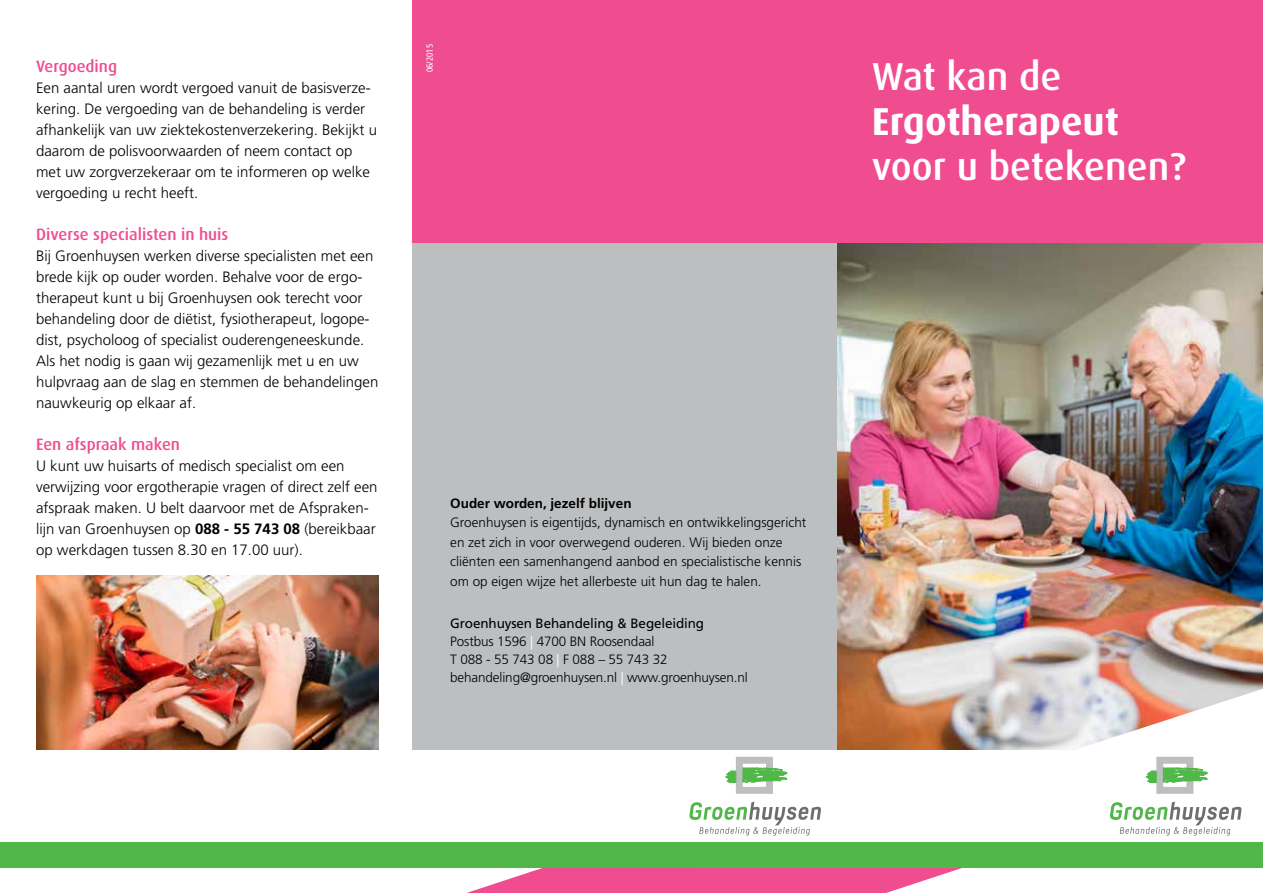
<style>
.page{position:relative;width:1263px;height:893px;background:#fff}
.page>*{position:absolute;margin:0;border:0;box-sizing:border-box;transform-origin:0 0}
.t1{font:500 39px "Dax";color:#fff}
.t2{font:700 39px "Dax";color:#fff}
.t3{font:500 16.5px "Dax";color:#ef4d8f}
.t4{font:300 15px/21px "Frutiger LT Std";color:#000}
.t5{font:300 13.5px/18px "Frutiger LT Std";color:#000}
.t6{font:700 13.5px "Frutiger LT Std";color:#000}
.t7{font:condensed 9px "Frutiger LT Std";color:#fff}
.s1{font-weight:700}
.s2{font-weight:400}
.s3{color:#fff}
</style>
<div class="page">
<div style="left:412px;top:242px;width:426px;height:507px;background:#bcbec0"></div>
<img style="left:838px;top:242px;width:425px;height:507px">
<div style="left:838px;top:0;width:425px;height:242px;background:#ef4d8f"></div>
<div style="left:412px;top:0;width:426px;height:242px;background:#ef4d8f"></div>
<div style="left:0;top:842px;width:1263px;height:25px;background:#50b848"></div>
<svg style="left:466px;top:867px;width:497px;height:26px;background:#ec6b9d"></svg>
<img style="left:36px;top:576px;width:342px;height:173px">
<svg style="left:1052px;top:689px;width:211px;height:105px"></svg>
<svg style="left:1110px;top:801px;width:131px;height:35px"></svg>
<svg style="left:726px;top:757px;width:61px;height:37px"></svg>
<svg style="left:689px;top:801px;width:132px;height:35px"></svg>
<p class="t3" style="left:36px;top:57px;width:82px">Vergoeding</p>
<p class="t4" style="left:36px;top:77px;width:342px">Een aantal uren wordt vergoed vanuit de basisverze&shy;kering. De vergoeding van de behandeling is verder afhankelijk van uw ziektekostenverzekering. Bekijkt u daarom de polisvoorwaarden of neem contact op met uw zorgverzekeraar om te informeren op welke vergoeding u recht heeft.</p>
<p class="t3" style="left:36px;top:225px;width:194px">Diverse specialisten in huis</p>
<p class="t4" style="left:36px;top:245px;width:344px">Bij Groenhuysen werken diverse specialisten met een brede kijk op ouder worden. Behalve voor de ergo&shy;therapeut kunt u bij Groenhuysen ook terecht voor behandeling door de diëtist, fysiotherapeut, logope&shy;dist, psycholoog of specialist ouderengeneeskunde.<br>Als het nodig is gaan wij gezamenlijk met u en uw hulpvraag aan de slag en stemmen de behandelingen nauwkeurig op elkaar af.</p>
<p class="t3" style="left:36px;top:435px;width:145px">Een afspraak maken</p>
<p class="t4" style="left:36px;top:455px;width:343px">U kunt uw huisarts of medisch specialist om een verwijzing voor ergotherapie vragen of direct zelf een afspraak maken. U belt daarvoor met de Afspraken&shy;lijn van Groenhuysen op <span class="s1">088 - 55 743 08</span> (bereikbaar op werkdagen tussen 8.30 en 17.00 uur).</p>
<p class="t7" style="left:425px;top:72px;width:30px;rotate:-90deg">06/2015</p>
<p class="t6" style="left:450px;top:495px;width:183px">Ouder worden, jezelf blijven</p>
<p class="t5" style="left:450px;top:513px;width:358px;line-height:19.5px">Groenhuysen is eigentijds, dynamisch en ontwikkelingsgericht en zet zich in voor overwegend ouderen. Wij bieden onze cliënten een samenhangend aanbod en specialistische kennis om op eigen wijze het allerbeste uit hun dag te halen.</p>
<p class="t5" style="left:450px;top:614px;width:299px"><span class="s2">Groenhuysen Behandeling &amp; Begeleiding </span>Postbus 1596 <span class="s3">|</span> 4700 BN Roosendaal<br>T 088 - 55 743 08 <span class="s3">|</span> F 088 – 55 743 32 behandeling@groenhuysen.nl <span class="s3">|</span> www.groenhuysen.nl</p>
<h1 class="t1" style="left:872px;top:54px;width:191px">Wat kan de</h1>
<h1 class="t2" style="left:872px;top:99px;width:249px">Ergotherapeut</h1>
<h1 class="t1" style="left:872px;top:144px;width:316px">voor u betekenen?</h1>
</div>
